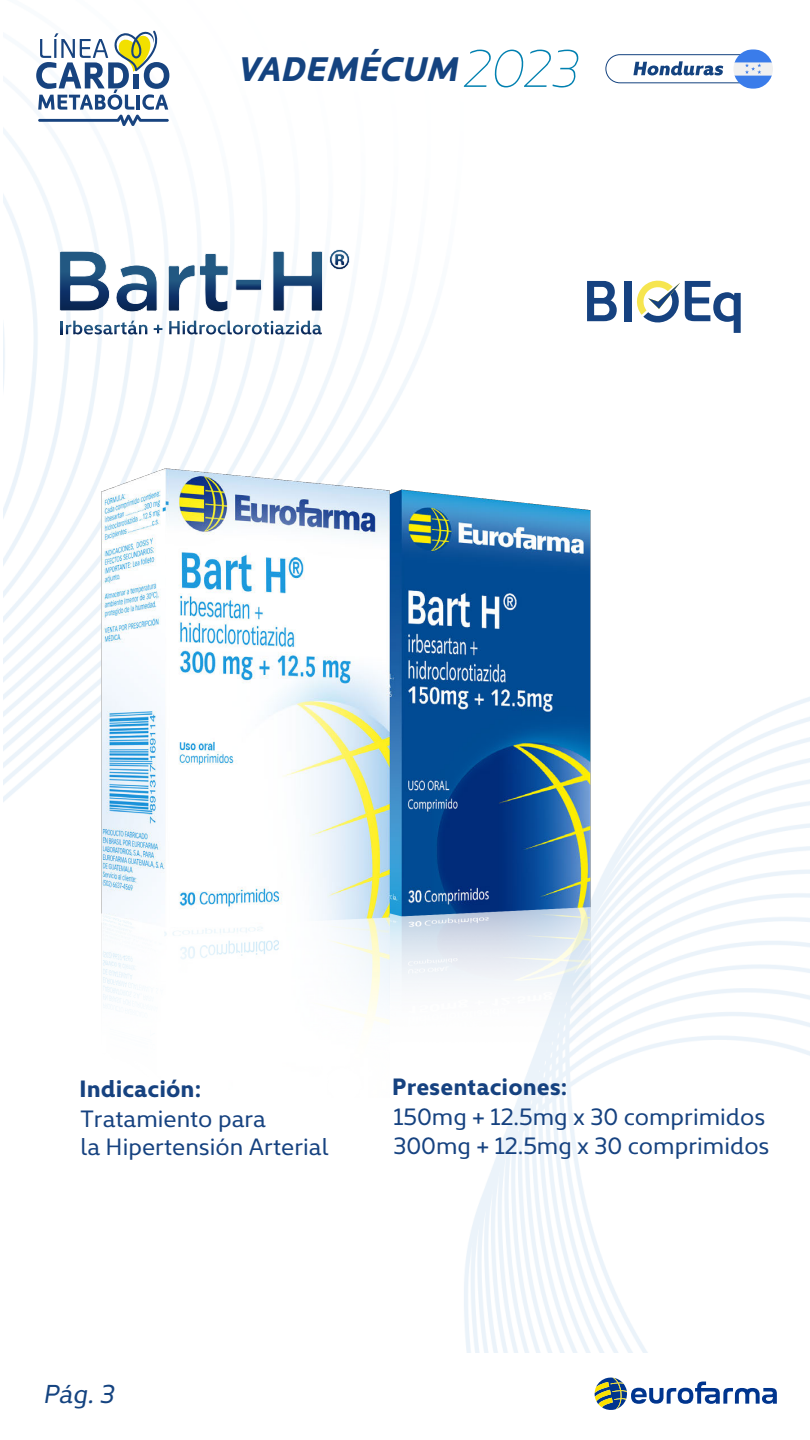
<style>
.page{position:relative;width:810px;height:1440px;background:#fff}
.page>*{position:absolute;margin:0;border:0;box-sizing:border-box;transform-origin:0 0}
.t1{font:italic 700 34.42px "Kyrial Display Pro";color:#144380}
.t2{font:italic 26.25px "Kyrial Display Pro";color:#144380}
.t3{font:23.92px/28.7px "Kyrial Display Pro";color:#164280}
.t4{font:700 23.92px "Kyrial Display Pro";color:#164280}
.s1{font-family:"Kyrial Pro Display";font-weight:200;font-size:53.25px;color:#0080b0}
</style>
<div class="page">
<img style="left:4px;top:54px;width:729px;height:1299px">
<svg style="left:595px;top:1377px;width:182px;height:33px"></svg>
<img style="left:3px;top:328px;width:807px;height:769px">
<svg style="left:587px;top:281px;width:30px;height:40px"></svg>
<div style="left:625px;top:281px;width:7px;height:40px;background:#164280"></div>
<svg style="left:635px;top:279px;width:106px;height:54px"></svg>
<svg style="left:273px;top:251px;width:50px;height:60px"></svg>
<svg style="left:168px;top:253px;width:61px;height:59px"></svg>
<svg style="left:235px;top:279px;width:27px;height:12px"></svg>
<svg style="left:59px;top:251px;width:99px;height:61px"></svg>
<svg style="left:329px;top:249px;width:21px;height:21px"></svg>
<svg style="left:61px;top:321px;width:86px;height:13px"></svg>
<svg style="left:154px;top:325px;width:8px;height:8px"></svg>
<svg style="left:169px;top:321px;width:153px;height:14px"></svg>
<svg style="left:633px;top:61px;width:90px;height:15px"></svg>
<div style="left:606px;top:54px;width:160px;height:29px;border:1px solid #144380;border-radius:14px"></div>
<svg style="left:733px;top:49px;width:40px;height:40px"></svg>
<svg style="left:36px;top:30px;width:133px;height:96px"></svg>
<h1 class="t1" style="left:236px;top:44px;width:342px">VADEMÉCUM<span class="s1">2023</span></h1>
<p class="t4" style="left:79px;top:1071px;width:123px">Indicación:</p>
<p class="t3" style="left:81px;top:1103px;width:249px">Tratamiento para<br>la Hipertensión Arterial</p>
<p class="t4" style="left:392px;top:1070px;width:177px">Presentaciones:</p>
<p class="t3" style="left:393px;top:1101px;width:378px">150mg + 12.5mg x 30 comprimidos<br>300mg + 12.5mg x 30 comprimidos</p>
<p class="t2" style="left:43px;top:1376px;width:73px">Pág. 3</p>
</div>
